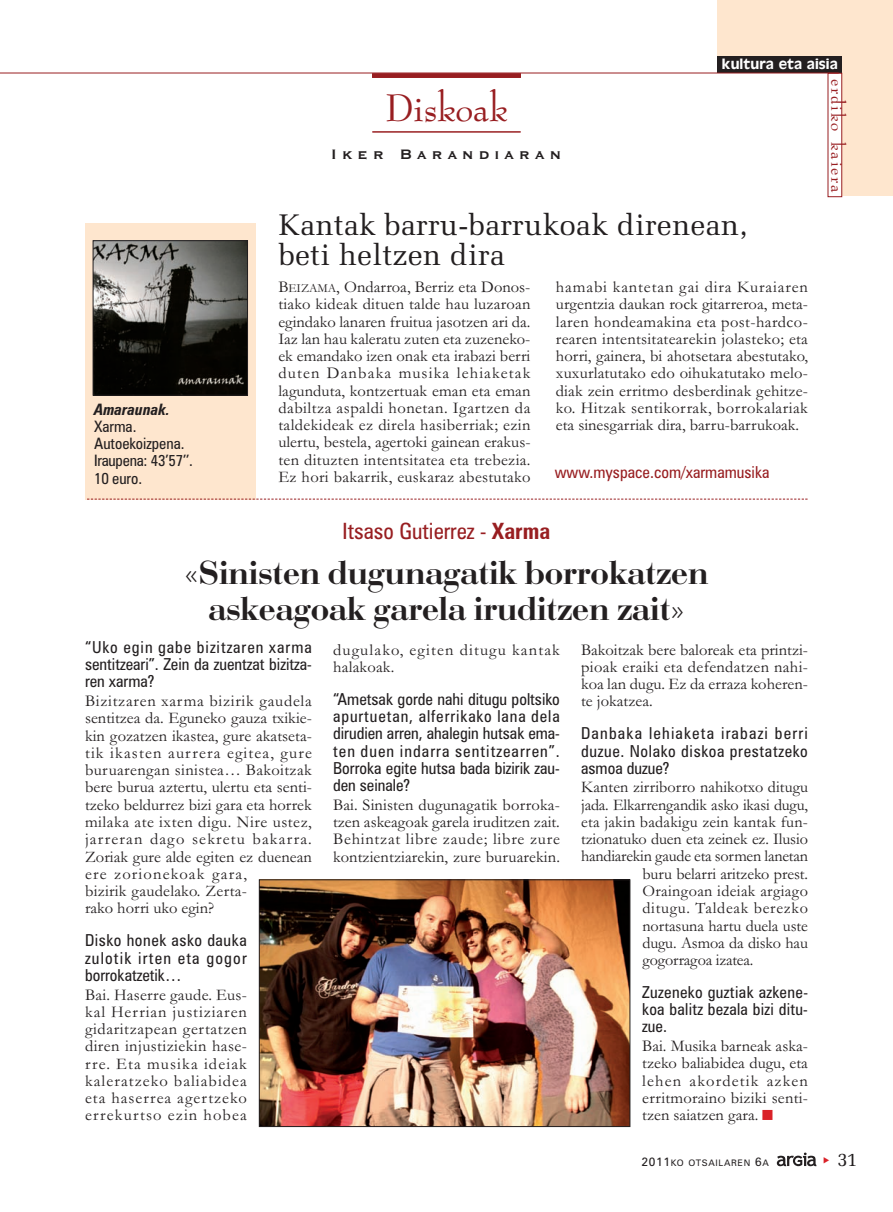
<style>
.page{position:relative;width:893px;height:1212px;background:#fff}
.page>*{position:absolute;margin:0;border:0;box-sizing:border-box;transform-origin:0 0}
.t1{font:45px "Bernadette";color:#981e21}
.t2{font:34.5px/36px "Bodoni";color:#231f20;text-align:center}
.t3{font:30px/30px "Memoir";color:#231f20}
.t4{font:condensed 22.5px "Zurich BT";color:#981e21}
.t5{font:21px "Bernadette";letter-spacing:.09em;color:#981e21}
.t6{font:19.5px "Memoir";color:#231f20}
.t7{font:700 18px "Copperplate Gothic BT";letter-spacing:.255em;color:#231f20}
.t8{font:16.5px/17.2px "Garamond";letter-spacing:.015em;color:#231f20;text-align:justify}
.t9{font:condensed 16.5px/17.2px "Zurich BT";letter-spacing:.015em;color:#231f20;text-align:justify}
.t10{font:16.5px "Garamond";letter-spacing:-.005em;color:#231f20}
.t11{font:16.5px "Garamond";letter-spacing:-.015em;color:#231f20}
.t12{font:16.5px/17.2px "Garamond";letter-spacing:.07em;color:#231f20}
.t13{font:16.5px "Garamond";letter-spacing:-.01em;color:#231f20}
.t14{font:condensed 16.5px "Zurich BT";color:#981e21}
.t15{font:16.5px "Garamond";letter-spacing:.05em;color:#231f20}
.t16{font:condensed 15.75px/17.1px "Zurich BT";color:#231f20}
.t17{font:italic 700 condensed 15.75px "Zurich BT";color:#231f20}
.t18{font:15px "Antique Olive";letter-spacing:.005em;color:#fff}
.t19{font:9px "Zurich BT";letter-spacing:.075em;color:#231f20}
.s1{font-size:12.3px}
.s2{font-weight:700}
.s3{color:#da2128}
.s4{font-size:12px}
</style>
<div class="page">
<svg style="left:777px;top:1152px;width:39px;height:14px"></svg>
<div style="left:717px;top:0;width:158px;height:59px;background:#fee6ce"></div>
<div style="left:835px;top:0;width:58px;height:196px;background:#fee6ce"></div>
<div style="left:717px;top:57px;width:125px;height:16px;background:#231f20"></div>
<div style="left:828px;top:74px;width:13px;height:122px;background:#fff"></div>
<div style="left:828px;top:73px;width:14px;height:124px;border:1px solid #981e21"></div>
<hr style="left:0;top:73px;width:839px;height:1px;background:#981e21">
<hr style="left:372px;top:132px;width:149px;height:1px;background:#981e21">
<div style="left:372px;top:73px;width:149px;height:5px;background:#981e21"></div>
<div style="left:85px;top:223px;width:170px;height:276px;background:#fee6ce"></div>
<img style="left:95px;top:242px;width:151px;height:152px">
<div style="left:93px;top:240px;width:155px;height:156px;border:1px solid #231f20"></div>
<svg style="left:87px;top:499px;width:721px;height:1px"></svg>
<img style="left:261px;top:881px;width:367px;height:244px">
<div style="left:259px;top:879px;width:371px;height:248px;border:1px solid #231f20"></div>
<p class="t17" style="left:94px;top:400px;width:77px">Amaraunak.</p>
<p class="t16" style="left:94px;top:419px;width:101px">Xarma.<br>Autoekoizpena.<br>Iraupena: 43’57’’.<br>10 euro.</p>
<h1 class="t1" style="left:385px;top:89px;width:124px">Diskoak</h1>
<p class="t7" style="left:331px;top:142px;width:232px">Iker Barandiaran</p>
<p class="t18" style="left:722px;top:59px;width:117px">kultura eta aisia</p>
<p class="t5" style="left:846px;top:79px;width:116px;rotate:90deg">erdiko kaiera</p>
<h3 class="t3" style="left:278px;top:212px;width:471px">Kantak barru-barrukoak direnean, beti heltzen dira</h3>
<p class="t8" style="left:278px;top:280px;width:254px">B<span class="s1">EIZAMA</span>, Ondarroa, Berriz eta Donos&shy;tiako kideak dituen talde hau luzaroan egindako lanaren fruitua jasotzen ari da.<br>Iaz lan hau kaleratu zuten eta zuzeneko&shy;ek emandako izen onak eta irabazi berri duten Danbaka musika lehiaketak lagunduta, kontzertuak eman eta eman dabiltza aspaldi honetan. Igartzen da taldekideak ez direla hasiberriak; ezin ulertu, bestela, agertoki gainean erakus&shy;ten dituzten intentsitatea eta trebezia.<br>Ez hori bakarrik, euskaraz abestutako</p>
<p class="t8" style="left:556px;top:280px;width:254px">hamabi kantetan gai dira Kuraiaren urgentzia daukan rock gitarreroa, meta&shy;laren hondeamakina eta post-hardco&shy;rearen intentsitatearekin jolasteko; eta horri, gainera, bi ahotsetara abestutako, xuxurlatutako edo oihukatutako melo&shy;diak zein erritmo desberdinak gehitze&shy;ko. Hitzak sentikorrak, borrokalariak eta sinesgarriak dira, barru-barrukoak.</p>
<h3 class="t4" style="left:343px;top:523px;width:209px">Itsaso Gutierrez - <span class="s2">Xarma</span></h3>
<p class="t14" style="left:555px;top:466px;width:216px">www.myspace.com/xarmamusika</p>
<h2 class="t2" style="left:185px;top:558px;width:525px">«Sinisten dugunagatik borrokatzen askeagoak garela iruditzen zait»</h2>
<p class="t9" style="left:85px;top:640px;width:228px">“Uko egin gabe bizitzaren xarma sentitzeari”. Zein da zuentzat bizitza&shy;ren xarma?</p>
<p class="t8" style="left:85px;top:694px;width:228px;text-align:left">Bizitzaren xarma bizirik gaudela sentitzea da. Eguneko gauza txikie&shy;kin gozatzen ikastea, gure akatseta&shy;tik ikasten aurrera egitea, gure buruarengan sinistea… Bakoitzak bere burua aztertu, ulertu eta senti&shy;tzeko beldurrez bizi gara eta horrek milaka ate ixten digu. Nire ustez, jarreran dago sekretu bakarra.<br>Zoriak gure alde egiten ez duenean ere zorionekoak gara,<br>bizirik gaudelako. Zerta-<br>rako horri uko egin?</p>
<p class="t9" style="left:85px;top:933px;width:163px">Disko honek asko dauka zulotik irten eta gogor borrokatzetik…</p>
<p class="t8" style="left:85px;top:987px;width:163px">Bai. Haserre gaude. Eus&shy;kal Herrian justiziaren gidaritzapean gertatzen diren injustiziekin hase&shy;rre. Eta musika ideiak kaleratzeko baliabidea eta haserrea agertzeko errekurtso ezin hobea</p>
<p class="t12" style="left:333px;top:643px;width:228px">dugulako, egiten ditugu kantak halakoak.</p>
<p class="t9" style="left:333px;top:692px;width:228px">“Ametsak gorde nahi ditugu poltsiko apurtuetan, alferrikako lana dela dirudien arren, ahalegin hutsak ema&shy;ten duen indarra sentitzearren”.<br>Borroka egite hutsa bada bizirik zau&shy;den seinale?</p>
<p class="t8" style="left:333px;top:798px;width:228px">Bai. Sinisten dugunagatik borroka&shy;tzen askeagoak garela iruditzen zait.<br>Behintzat libre zaude; libre zure kontzientziarekin, zure buruarekin.</p>
<p class="t8" style="left:581px;top:643px;width:228px">Bakoitzak bere baloreak eta printzi&shy;pioak eraiki eta defendatzen nahi&shy;koa lan dugu. Ez da erraza koheren&shy;te jokatzea.</p>
<p class="t9" style="left:581px;top:726px;width:228px">Danbaka lehiaketa irabazi berri duzue. Nolako diskoa prestatzeko asmoa duzue?</p>
<p class="t8" style="left:581px;top:780px;width:228px">Kanten zirriborro nahikotxo ditugu</p>
<p class="t13" style="left:581px;top:799px;width:228px">jada. Elkarrengandik asko ikasi dugu,</p>
<p class="t8" style="left:581px;top:815px;width:228px">eta jakin badakigu zein kantak fun-</p>
<p class="t10" style="left:581px;top:833px;width:228px">tzionatuko duen eta zeinek ez. Ilusio</p>
<p class="t11" style="left:581px;top:850px;width:228px">handiarekin gaude eta sormen lanetan</p>
<p class="t10" style="left:642px;top:868px;width:167px">buru belarri aritzeko prest.</p>
<p class="t8" style="left:642px;top:884px;width:167px">Oraingoan ideiak argiago</p>
<p class="t15" style="left:642px;top:902px;width:167px">ditugu. Taldeak berezko</p>
<p class="t10" style="left:642px;top:920px;width:167px">nortasuna hartu duela uste</p>
<p class="t10" style="left:642px;top:937px;width:167px">dugu. Asmoa da disko hau</p>
<p class="t11" style="left:642px;top:954px;width:112px">gogorragoa izatea.</p>
<p class="t9" style="left:642px;top:985px;width:167px">Zuzeneko guztiak azkene&shy;koa balitz bezala bizi ditu&shy;zue.</p>
<p class="t8" style="left:642px;top:1039px;width:167px">Bai. Musika barneak aska&shy;tzeko baliabidea dugu, eta lehen akordetik azken erritmoraino biziki senti&shy;tzen saiatzen gara. <span class="s3">■</span></p>
<p class="t19" style="left:641px;top:1160px;width:129px"><span class="s4">2011</span>KO OTSAILAREN <span class="s4">6</span>A</p>
<p class="t6" style="left:837px;top:1151px;width:22px">31</p>
</div>
